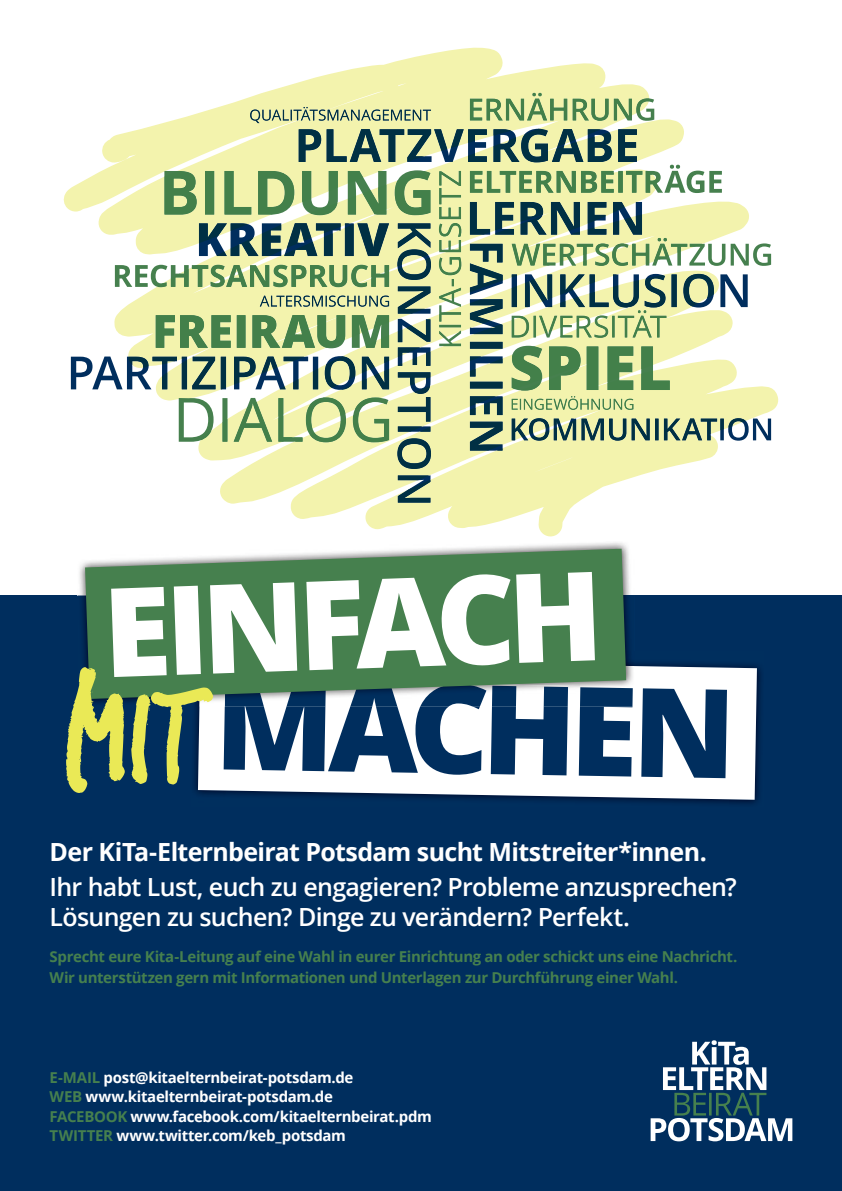
<style>
.page{position:relative;width:842px;height:1191px;background:#fff}
.page>*{position:absolute;margin:0;border:0;box-sizing:border-box;transform-origin:0 0}
.t1{font:800 123.8px "Open Sans";color:#002e5e}
.t2{font:800 123.7px "Open Sans";color:#fff}
.t3{font:600 25px/30px "Open Sans";letter-spacing:-.025em;color:#fff}
.t4{font:700 25px "Open Sans";letter-spacing:-.03em;color:#fff}
.t5{font:700 15px/21px "Open Sans";letter-spacing:-.025em;color:#46804e}
.t6{font:700 15px/19.5px "Open Sans";letter-spacing:-.02em;color:#fff}
.s1{color:#46804e}
</style>
<div class="page">
<div style="left:0;top:595px;width:842px;height:596px;background:#002e5e"></div>
<svg style="left:651px;top:1040px;width:141px;height:101px"></svg>
<img style="left:729px;top:682px;width:32px;height:122px">
<img style="left:483px;top:799px;width:246px;height:5px">
<svg style="left:199px;top:661px;width:558px;height:138px;background:#eff1f4"></svg>
<img style="left:79px;top:542px;width:551px;height:53px">
<img style="left:77px;top:595px;width:8px;height:72px">
<img style="left:225px;top:680px;width:409px;height:26px">
<svg style="left:85px;top:549px;width:541px;height:150px;background:#51855b"></svg>
<svg style="left:63px;top:48px;width:621px;height:342px"></svg>
<svg style="left:250px;top:107px;width:181px;height:16px;background:#b9c497"></svg>
<svg style="left:470px;top:93px;width:184px;height:28px;background:#b7cc8f"></svg>
<svg style="left:291px;top:388px;width:488px;height:148px"></svg>
<svg style="left:71px;top:129px;width:700px;height:373px"></svg>
<svg style="left:66px;top:667px;width:147px;height:126px"></svg>
<h2 class="t2" style="left:100px;top:538px;width:502px;rotate:-2deg">EINFACH</h2>
<h1 class="t1" style="left:217px;top:630px;width:522px;rotate:1deg">MACHEN</h1>
<h3 class="t4" style="left:50px;top:834px;width:659px">Der KiTa-Elternbeirat Potsdam sucht Mitstreiter*innen.</h3>
<h3 class="t3" style="left:50px;top:871px;width:689px">Ihr habt Lust, euch zu engagieren? Probleme anzusprechen?<br>Lösungen zu suchen? Dinge zu verändern? Perfekt.</h3>
<p class="t5" style="left:50px;top:945px;width:689px">Sprecht eure Kita-Leitung auf eine Wahl in eurer Einrichtung an oder schickt uns eine Nachricht.<br>Wir unterstützen gern mit Informationen und Unterlagen zur Durchführung einer Wahl.</p>
<p class="t6" style="left:50px;top:1067px;width:384px"><span class="s1">E-MAIL</span> post@kitaelternbeirat-potsdam.de<br><span class="s1">WEB</span> www.kitaelternbeirat-potsdam.de<br><span class="s1">FACEBOOK</span> www.facebook.com/kitaelternbeirat.pdm <span class="s1">TWITTER</span> www.twitter.com/keb_potsdam</p>
</div>
